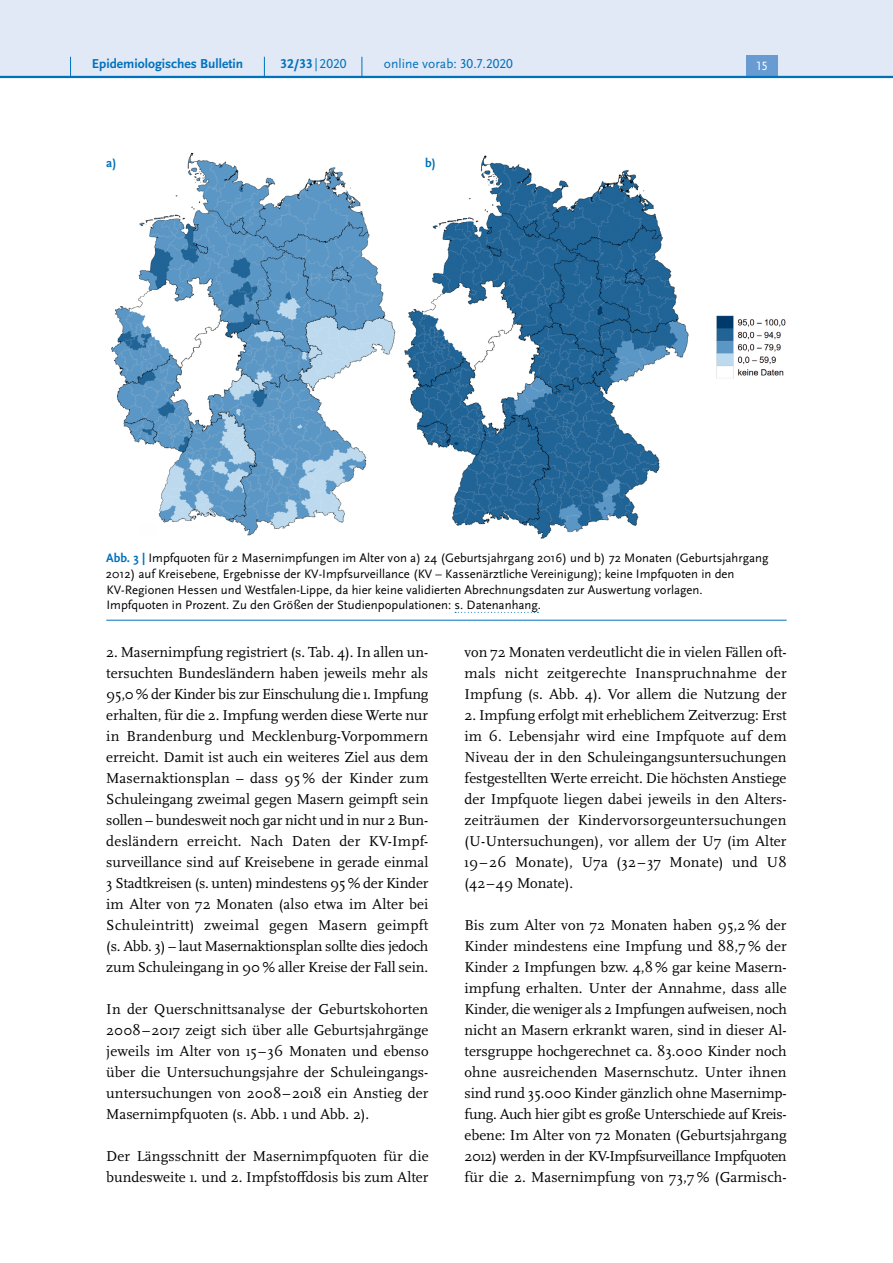
<style>
.page{position:relative;width:893px;height:1263px;background:#fff}
.page>*{position:absolute;margin:0;border:0;box-sizing:border-box;transform-origin:0 0}
.P_-_Fließtext{font:15px/21px "Scala Pro";letter-spacing:.005em;color:#000;text-align:justify}
.t1{font:700 13.5px "Scala Sans Pro";color:#0072bc}
.t2{font:13.5px "Scala Sans Pro";color:#0072bc}
.t3{font:12.75px/15.8px "Scala Sans Pro";color:#000}
.P_-_Anhang{font:700 12.75px "Scala Sans Pro";color:#0072bc}
.t4{font:12.45px "Scala Sans Pro";color:#fff}
.s1{font-weight:400}
.s2{font-weight:700;color:#0072bc}
</style>
<div class="page">
<img style="left:111px;top:152px;width:285px;height:384px">
<img style="left:404px;top:155px;width:382px;height:384px">
<hr style="left:106px;top:620px;width:681px;height:1px;background:#0072bc">
<svg style="left:455px;top:612px;width:83px;height:1px"></svg>
<div style="left:0;top:0;width:893px;height:77px;background:#e1e8f6"></div>
<div style="left:746px;top:55px;width:32px;height:21px;background:#679bd2"></div>
<hr style="left:0;top:76px;width:893px;height:2px;background:#0072bc">
<svg style="left:70px;top:57px;width:1px;height:19px"></svg>
<svg style="left:264px;top:57px;width:1px;height:19px"></svg>
<svg style="left:362px;top:57px;width:1px;height:19px"></svg>
<p class="t1" style="left:92px;top:55px;width:153px">Epidemiologisches Bulletin</p>
<p class="t1" style="left:280px;top:55px;width:68px">32/33 <span class="s1">|2020</span></p>
<p class="t2" style="left:384px;top:55px;width:131px">online vorab: 30.7.2020</p>
<p class="t4" style="left:757px;top:59px;width:13px">15</p>
<p class="P_-_Anhang" style="left:106px;top:155px;width:12px">a)</p>
<p class="P_-_Anhang" style="left:425px;top:155px;width:12px">b)</p>
<p class="t3" style="left:106px;top:550px;width:664px"><span class="s2">Abb. 3 |</span> Impfquoten für 2 Masernimpfungen im Alter von a) 24 (Geburtsjahrgang 2016) und b) 72 Monaten (Geburtsjahrgang 2012) auf Kreisebene, Ergebnisse der KV-Impfsurveillance (KV – Kassenärztliche Vereinigung); keine Impfquoten in den KV-Regionen Hessen und Westfalen-Lippe, da hier keine validierten Abrechnungsdaten zur Auswertung vorlagen.<br>Impfquoten in Prozent. Zu den Größen der Studienpopulationen: s. Datenanhang.</p>
<p class="P_-_Fließtext" style="left:106px;top:641px;width:324px">2. Masernimpfung registriert (s. Tab. 4). In allen un&shy;tersuchten Bundesländern haben jeweils mehr als 95,0 % der Kinder bis zur Einschulung die 1. Impfung erhalten, für die 2. Impfung werden diese Werte nur in Brandenburg und Mecklenburg-Vorpommern erreicht. Damit ist auch ein weiteres Ziel aus dem Masernaktionsplan – dass 95 % der Kinder zum Schuleingang zweimal gegen Masern geimpft sein sollen – bundesweit noch gar nicht und in nur 2 Bun&shy;desländern erreicht. Nach Daten der KV-Impf&shy;surveillance sind auf Kreisebene in gerade einmal 3 Stadtkreisen (s. unten) mindestens 95 % der Kinder im Alter von 72 Monaten (also etwa im Alter bei Schuleintritt) zweimal gegen Masern geimpft (s. Abb. 3) – laut Masernaktionsplan sollte dies jedoch zum Schuleingang in 90 % aller Kreise der Fall sein.</p>
<p class="P_-_Fließtext" style="left:106px;top:998px;width:324px">In der Querschnittsanalyse der Geburtskohorten 2008–2017 zeigt sich über alle Geburtsjahrgänge jeweils im Alter von 15–36 Monaten und ebenso über die Untersuchungsjahre der Schuleingangs&shy;untersuchungen von 2008–2018 ein Anstieg der Masernimpfquoten (s. Abb. 1 und Abb. 2).</p>
<p class="P_-_Fließtext" style="left:106px;top:1145px;width:324px">Der Längsschnitt der Masernimpfquoten für die bundesweite 1. und 2. Impfstoffdosis bis zum Alter</p>
<p class="P_-_Fließtext" style="left:465px;top:641px;width:324px">von 72 Monaten verdeutlicht die in vielen Fällen oft&shy;mals nicht zeitgerechte Inanspruchnahme der Impfung (s. Abb. 4). Vor allem die Nutzung der</p>
<p class="P_-_Fließtext" style="left:465px;top:704px;width:324px">2. Impfung erfolgt mit erheblichem Zeitverzug: Erst im 6. Lebensjahr wird eine Impfquote auf dem Niveau der in den Schuleingangsuntersuchungen festgestellten Werte erreicht. Die höchsten Anstiege der Impfquote liegen dabei jeweils in den Alters&shy;zeiträumen der Kindervorsorgeuntersuchungen (U-Untersuchungen), vor allem der U7 (im Alter 19–26 Monate), U7a (32–37 Monate) und U8 (42–49 Monate).</p>
<p class="P_-_Fließtext" style="left:465px;top:914px;width:324px">Bis zum Alter von 72 Monaten haben 95,2 % der Kinder mindestens eine Impfung und 88,7 % der Kinder 2 Impfungen bzw. 4,8 % gar keine Masern&shy;impfung erhalten. Unter der Annahme, dass alle Kinder, die weniger als 2 Impfungen aufweisen, noch nicht an Masern erkrankt waren, sind in dieser Al&shy;tersgruppe hochgerechnet ca. 83.000 Kinder noch ohne ausreichenden Masernschutz. Unter ihnen sind rund 35.000 Kinder gänzlich ohne Masernimp&shy;fung. Auch hier gibt es große Unterschiede auf Kreis&shy;ebene: Im Alter von 72 Monaten (Geburtsjahrgang 2012) werden in der KV-Impfsurveillance Impfquoten für die 2. Masernimpfung von 73,7 % (Garmisch-</p>
</div>
